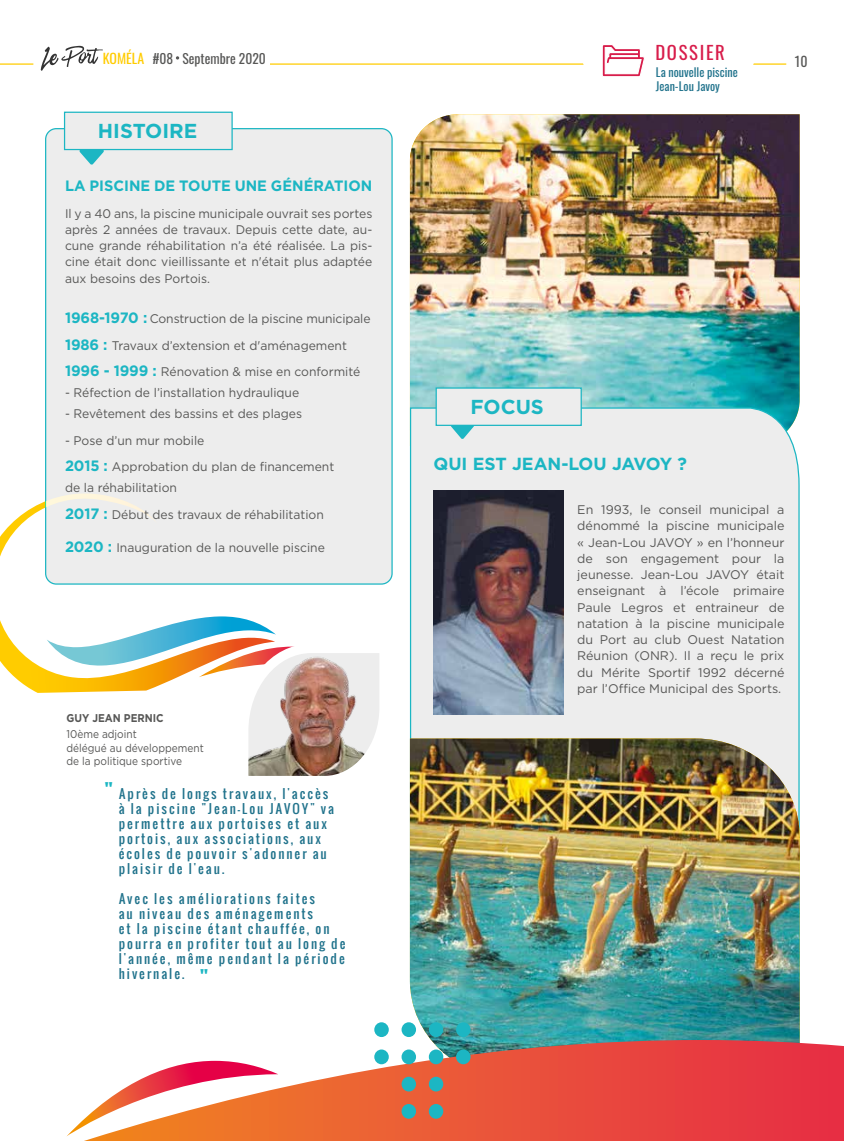
<style>
.page{position:relative;width:844px;height:1141px;background:#fff}
.page>*{position:absolute;margin:0;border:0;box-sizing:border-box;transform-origin:0 0}
.t1{font:25px "Oswald";color:#1cb6c3}
.t2{font:700 20.25px "Gotham";color:#1cb6c3}
.t3{font:18.62px "Oswald";letter-spacing:.09em;color:#d81d4b}
.t4{font:700 17.5px "Gotham";color:#1cb6c3}
.t5{font:700 15px "Gotham";color:#1cb6c3}
.t6{font:13.88px "Oswald";color:#575756}
.t7{font:13.5px "Oswald";color:#575756}
.t8{font:12.5px/16.2px "Gotham";color:#575756}
.t9{font:12.5px/15px "Oswald";letter-spacing:.16em;color:#21738c}
.t10{font:12px/14.4px "Oswald";color:#21738c}
.t11{font:11.25px/13.5px "Gotham";color:#575756;scale:.9 1}
.t12{font:700 11.25px "Gotham";color:#575756;scale:.9 1}
.s1{font-size:13.88px;color:#fc0}
.s2{font-weight:700;font-size:15px;color:#1cb6c3}
.s3{font-size:25px;color:#1cb6c3}
</style>
<div class="page">
<hr style="left:262px;top:63px;width:524px;height:2px;background:#fc0">
<hr style="left:0;top:63px;width:33px;height:2px;background:#fc0">
<div style="left:153px;top:48px;width:116px;height:19px;background:#fff"></div>
<svg style="left:41px;top:46px;width:62px;height:25px"></svg>
<svg style="left:176px;top:56px;width:3px;height:4px"></svg>
<img style="left:410px;top:114px;width:389px;height:293px">
<div style="left:409px;top:407px;width:391px;height:633px;background:#ededed"></div>
<img style="left:433px;top:490px;width:130px;height:225px">
<svg style="left:450px;top:426px;width:24px;height:13px"></svg>
<div style="left:435px;top:387px;width:146px;height:39px;background:#ededed;border:1px solid #1cb6c3"></div>
<svg style="left:579px;top:45px;width:178px;height:32px"></svg>
<img style="left:410px;top:739px;width:389px;height:301px">
<div style="left:46px;top:129px;width:346px;height:455px;background:#ededed;border-radius:11px"></div>
<svg style="left:79px;top:150px;width:25px;height:15px"></svg>
<div style="left:64px;top:112px;width:169px;height:38px;background:#ededed;border:1px solid #1cb6c3"></div>
<svg style="left:0;top:492px;width:275px;height:201px"></svg>
<svg style="left:84px;top:1040px;width:759px;height:101px;background:#e7675b"></svg>
<svg style="left:67px;top:1061px;width:211px;height:75px"></svg>
<div style="left:374px;top:1022px;width:14px;height:15px;background:#1cb6c3;border-radius:50%"></div>
<div style="left:401px;top:1022px;width:15px;height:15px;background:#1cb6c3;border-radius:50%"></div>
<div style="left:428px;top:1022px;width:15px;height:15px;background:#1cb6c3;border-radius:50%"></div>
<div style="left:456px;top:1022px;width:14px;height:15px;background:#1cb6c3;border-radius:50%"></div>
<div style="left:374px;top:1049px;width:14px;height:15px;background:#1cb6c3;border-radius:50%"></div>
<div style="left:401px;top:1049px;width:15px;height:15px;background:#1cb6c3;border-radius:50%"></div>
<div style="left:428px;top:1049px;width:15px;height:15px;background:#1cb6c3;border-radius:50%"></div>
<div style="left:456px;top:1049px;width:14px;height:15px;background:#1cb6c3;border-radius:50%"></div>
<div style="left:401px;top:1077px;width:15px;height:14px;background:#1cb6c3;border-radius:50%"></div>
<div style="left:428px;top:1077px;width:15px;height:14px;background:#1cb6c3;border-radius:50%"></div>
<div style="left:401px;top:1104px;width:15px;height:15px;background:#1cb6c3;border-radius:50%"></div>
<div style="left:428px;top:1104px;width:15px;height:15px;background:#1cb6c3;border-radius:50%"></div>
<svg style="left:47px;top:616px;width:332px;height:160px"></svg>
<h3 class="t3" style="left:655px;top:36px;width:71px">DOSSIER</h3>
<p class="t10" style="left:655px;top:64px;width:83px">La nouvelle piscine<br>Jean-Lou Javoy</p>
<p class="t7" style="left:103px;top:46px;width:164px"><span class="s1">KOMÉLA</span> #08 Septembre 2020</p>
<p class="t6" style="left:794px;top:49px;width:14px">10</p>
<h2 class="t2" style="left:98px;top:117px;width:101px">HISTOIRE</h2>
<p class="t5" style="left:65px;top:176px;width:309px">LA PISCINE DE TOUTE UNE GÉNÉRATION</p>
<p class="t8" style="left:65px;top:205px;width:309px;text-align:justify">Il y a 40 ans, la piscine municipale ouvrait ses portes après 2 années de travaux. Depuis cette date, au&shy;cune grande réhabilitation n’a été réalisée. La pis&shy;cine était donc vieillissante et n'était plus adaptée aux besoins des Portois.</p>
<p class="t8" style="left:65px;top:305px;width:307px;line-height:26.9px"><span class="s2">1968-1970 :</span> Construction de la piscine municipale<br><span class="s2">1986 :</span> Travaux d’extension et d'aménagement<br><span class="s2">1996 - 1999 :</span> Rénovation &amp; mise en conformité</p>
<p class="t8" style="left:65px;top:384px;width:236px">- Réfection de l’installation hydraulique</p>
<p class="t8" style="left:65px;top:405px;width:239px">- Revêtement des bassins et des plages</p>
<p class="t8" style="left:65px;top:426px;width:271px;line-height:26.9px">- Pose d’un mur mobile<br><span class="s2">2015 :</span> Approbation du plan de financement</p>
<p class="t8" style="left:65px;top:474px;width:260px;line-height:26.9px">de la réhabilitation<br><span class="s2">2017 :</span> Début des travaux de réhabilitation</p>
<p class="t8" style="left:65px;top:539px;width:261px"><span class="s2">2020 :</span> Inauguration de la nouvelle piscine</p>
<p class="t12" style="left:66px;top:711px;width:109px">GUY JEAN PERNIC</p>
<p class="t11" style="left:66px;top:727px;width:154px">10ème adjoint<br>délégué au développement de la politique sportive</p>
<p class="t9" style="left:119px;top:786px;width:217px;text-indent:-14px"><span class="s3">"</span> Après de longs travaux, l'accès à la piscine "Jean-Lou JAVOY" va permettre aux portoises et aux portois, aux associations, aux écoles de pouvoir s'adonner au plaisir de l'eau.</p>
<p class="t9" style="left:119px;top:891px;width:228px">Avec les améliorations faites<br>au niveau des aménagements<br>et la piscine étant chauffée, on pourra en profiter tout au long de l'année, même pendant la période hivernale.</p>
<h1 class="t1" style="left:200px;top:961px;width:10px">"</h1>
<h2 class="t2" style="left:470px;top:393px;width:75px">FOCUS</h2>
<h3 class="t4" style="left:433px;top:452px;width:255px">QUI EST JEAN-LOU JAVOY ?</h3>
<p class="t8" style="left:577px;top:501px;width:209px;text-align:justify">En 1993, le conseil municipal a dénommé la piscine municipale « Jean-Lou JAVOY » en l’honneur de son engagement pour la jeunesse. Jean-Lou JAVOY était enseignant à l’école primaire Paule Legros et entraineur de natation à la piscine municipale du Port au club Ouest Natation Réunion (ONR). Il a reçu le prix du Mérite Sportif 1992 décerné par l’Office Municipal des Sports.</p>
</div>
